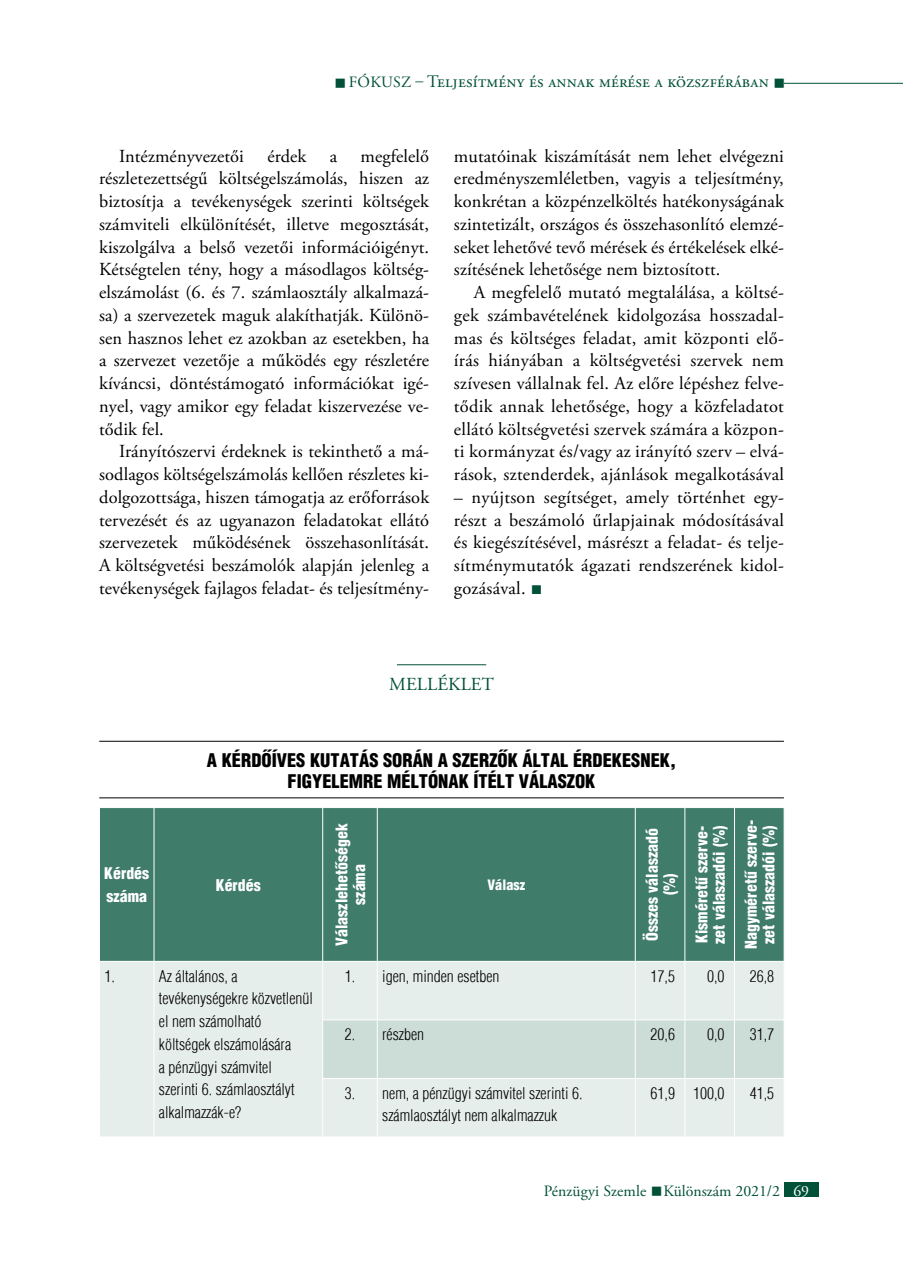
<style>
.page{position:relative;width:903px;height:1275px;background:#fff}
.page>*{position:absolute;margin:0;border:0;box-sizing:border-box;transform-origin:0 0}
.t1{font:18.38px/22.8px "Adobe Garamond Pro";letter-spacing:.005em;color:#000;text-align:justify}
.t2{font:900 condensed 18.38px/21px "H Helvetica";color:#000;text-align:center}
.t3{font:18.38px "Adobe Garamond Pro";letter-spacing:.005em;color:#005138}
.t4{font:17.5px "Adobe Garamond Pro";letter-spacing:.01em;color:#005138}
.t5{font:300 condensed 15.75px/22.8px "H Helvetica";color:#000}
.t6{font:900 condensed 15.75px/17.5px "H Helvetica";letter-spacing:.005em;color:#fff;text-align:center}
.t7{font:15.75px "Adobe Garamond Pro";color:#005138}
.t8{font:900 condensed 14px "H Helvetica";color:#fff}
.s1{font-size:15.75px}
.s2{font-family:"Times New Roman";font-size:19.25px;color:#005138}
.s3{color:#fff}
</style>
<div class="page">
<hr style="left:784px;top:83px;width:119px;height:1px;background:#005138">
<div style="left:784px;top:1182px;width:35px;height:15px;background:#005138"></div>
<hr style="left:397px;top:664px;width:89px;height:1px;background:#005138">
<hr style="left:99px;top:741px;width:685px;height:1px;background:#000">
<hr style="left:99px;top:797px;width:685px;height:1px;background:#000">
<div style="left:100px;top:808px;width:684px;height:153px;background:#407c6a"></div>
<div style="left:100px;top:962px;width:684px;height:175px;background:#e6eeeb"></div>
<div style="left:323px;top:1021px;width:461px;height:57px;background:#ccdcd7"></div>
<hr style="left:154px;top:808px;width:1px;height:153px;background:#fff">
<hr style="left:322px;top:808px;width:1px;height:153px;background:#fff">
<hr style="left:377px;top:808px;width:1px;height:153px;background:#fff">
<hr style="left:684px;top:808px;width:1px;height:153px;background:#fff">
<hr style="left:734px;top:808px;width:1px;height:153px;background:#fff">
<hr style="left:154px;top:961px;width:1px;height:59px;background:#fff">
<hr style="left:322px;top:961px;width:1px;height:59px;background:#fff">
<hr style="left:377px;top:961px;width:1px;height:59px;background:#fff">
<hr style="left:635px;top:961px;width:1px;height:59px;background:#fff">
<hr style="left:684px;top:961px;width:1px;height:59px;background:#fff">
<hr style="left:734px;top:961px;width:1px;height:59px;background:#fff">
<hr style="left:154px;top:1020px;width:1px;height:58px;background:#fff">
<hr style="left:322px;top:1020px;width:55px;height:1px;background:#fff">
<hr style="left:322px;top:1020px;width:1px;height:58px;background:#fff">
<hr style="left:377px;top:1020px;width:258px;height:1px;background:#fff">
<hr style="left:377px;top:1020px;width:1px;height:58px;background:#fff">
<hr style="left:635px;top:1020px;width:50px;height:1px;background:#fff">
<hr style="left:635px;top:1020px;width:1px;height:58px;background:#fff">
<hr style="left:685px;top:1020px;width:49px;height:1px;background:#fff">
<hr style="left:684px;top:1020px;width:1px;height:58px;background:#fff">
<hr style="left:734px;top:1020px;width:50px;height:1px;background:#fff">
<hr style="left:734px;top:1020px;width:1px;height:58px;background:#fff">
<hr style="left:154px;top:1078px;width:1px;height:59px;background:#fff">
<hr style="left:322px;top:1078px;width:55px;height:1px;background:#fff">
<hr style="left:322px;top:1079px;width:1px;height:58px;background:#fff">
<hr style="left:377px;top:1078px;width:258px;height:1px;background:#fff">
<hr style="left:377px;top:1079px;width:1px;height:58px;background:#fff">
<hr style="left:635px;top:1078px;width:50px;height:1px;background:#fff">
<hr style="left:635px;top:1079px;width:1px;height:58px;background:#fff">
<hr style="left:685px;top:1078px;width:49px;height:1px;background:#fff">
<hr style="left:684px;top:1079px;width:1px;height:58px;background:#fff">
<hr style="left:734px;top:1078px;width:50px;height:1px;background:#fff">
<hr style="left:734px;top:1079px;width:1px;height:58px;background:#fff">
<hr style="left:635px;top:808px;width:1px;height:153px;background:#fff">
<p class="t4" style="left:334px;top:71px;width:452px">■ <span class="s1">Fókusz –</span> Teljesítmény és annak mérése a közszférában ■</p>
<p class="t1" style="left:99px;top:145px;width:332px;text-indent:261px">megfelelő részletezettségű költségelszámolás, hiszen az biztosítja a tevékenységek szerinti költségek számviteli elkülönítését, illetve megosztását, kiszolgálva a belső vezetői információigényt.<br>Kétségtelen tény, hogy a másodlagos költség&shy;elszámolást (6. és 7. számlaosztály alkalmazá&shy;sa) a szervezetek maguk alakíthatják. Különö&shy;sen hasznos lehet ez azokban az esetekben, ha a szervezet vezetője a működés egy részletére kíváncsi, döntéstámogató információkat igé&shy;nyel, vagy amikor egy feladat kiszervezése ve&shy;tődik fel.</p>
<p class="t1" style="left:99px;top:441px;width:332px;text-indent:20px">Irányítószervi érdeknek is tekinthető a má&shy;sodlagos költségelszámolás kellően részletes ki&shy;dolgozottsága, hiszen támogatja az erőforrások tervezését és az ugyanazon feladatokat ellátó szervezetek működésének összehasonlítását.<br>A költségvetési beszámolók alapján jelenleg a tevékenységek fajlagos feladat- és teljesítmény-</p>
<p class="t1" style="left:119px;top:145px;width:126px">Intézményvezetői</p>
<p class="t1" style="left:267px;top:145px;width:41px">érdek</p>
<p class="t1" style="left:330px;top:145px;width:9px">a</p>
<p class="t1" style="left:454px;top:145px;width:332px">mutatóinak kiszámítását nem lehet elvégezni eredményszemléletben, vagyis a teljesítmény, konkrétan a közpénzelköltés hatékonyságának szintetizált, országos és összehasonlító elemzé&shy;seket lehetővé tevő mérések és értékelések elké&shy;szítésének lehetősége nem biztosított.</p>
<p class="t1" style="left:454px;top:282px;width:331px;text-indent:20px">A megfelelő mutató megtalálása, a költsé&shy;gek számbavételének kidolgozása hosszadal&shy;mas és költséges feladat, amit központi elő&shy;írás hiányában a költségvetési szervek nem szívesen vállalnak fel. Az előre lépéshez felve&shy;tődik annak lehetősége, hogy a közfeladatot ellátó költségvetési szervek számára a közpon&shy;ti kormányzat és/vagy az irányító szerv – elvá&shy;rások, sztenderdek, ajánlások megalkotásával</p>
<p class="t1" style="left:454px;top:486px;width:331px">– nyújtson segítséget, amely történhet egy&shy;részt a beszámoló űrlapjainak módosításával és kiegészítésével, másrészt a feladat- és telje&shy;sítménymutatók ágazati rendszerének kidol&shy;gozásával. <span class="s2">■</span></p>
<p class="t3" style="left:389px;top:673px;width:106px">MELLÉKLET</p>
<p class="t2" style="left:207px;top:749px;width:471px">A KÉRDŐÍVES KUTATÁS SORÁN A SZERZŐK ÁLTAL ÉRDEKESNEK,<br>FIGYELEMRE MÉLTÓNAK ÍTÉLT VÁLASZOK</p>
<p class="t6" style="left:104px;top:862px;width:47px;line-height:22.8px;text-align:left">KÉRDÉS<br>SZÁMA</p>
<p class="t6" style="left:216px;top:876px;width:47px">KÉRDÉS</p>
<p class="t6" style="left:333px;top:946px;width:124px;rotate:-90deg">VÁLASZLEHETŐSÉGEK<br>SZÁMA</p>
<p class="t8" style="left:487px;top:876px;width:39px">VÁLASZ</p>
<p class="t6" style="left:643px;top:941px;width:114px;rotate:-90deg">ÖSSZES VÁLASZADÓ (%)</p>
<p class="t6" style="left:693px;top:944px;width:120px;text-align:left;rotate:-90deg">KISMÉRETŰ SZERVE-<br>ZET VÁLASZADÓI (%)</p>
<p class="t6" style="left:742px;top:949px;width:130px;rotate:-90deg">NAGYMÉRETŰ SZERVE-<br>ZET VÁLASZADÓI (%)</p>
<p class="t5" style="left:104px;top:964px;width:12px">1.</p>
<p class="t5" style="left:159px;top:964px;width:155px">Az általános, a tevékenységekre közvetlenül el nem számolható költségek elszámolására<br>a pénzügyi számvitel szerinti 6. számlaosztályt alkalmazzák-e?</p>
<p class="t5" style="left:345px;top:964px;width:156px">1. igen, minden esetben</p>
<p class="t5" style="left:650px;top:964px;width:26px">17,5</p>
<p class="t5" style="left:707px;top:964px;width:19px">0,0</p>
<p class="t5" style="left:750px;top:964px;width:26px">26,8</p>
<p class="t5" style="left:345px;top:1023px;width:81px">2. részben</p>
<p class="t5" style="left:650px;top:1023px;width:26px">20,6</p>
<p class="t5" style="left:707px;top:1023px;width:19px">0,0</p>
<p class="t5" style="left:750px;top:1023px;width:26px">31,7</p>
<p class="t5" style="left:382px;top:1081px;width:202px;text-indent:-37px">3. nem, a pénzügyi számvitel szerinti 6. számlaosztályt nem alkalmazzuk</p>
<p class="t5" style="left:650px;top:1081px;width:76px">61,9 100,0</p>
<p class="t5" style="left:750px;top:1081px;width:26px">41,5</p>
<p class="t7" style="left:544px;top:1181px;width:267px">Pénzügyi Szemle ■Különszám 2021/2 <span class="s3">69</span></p>
</div>
